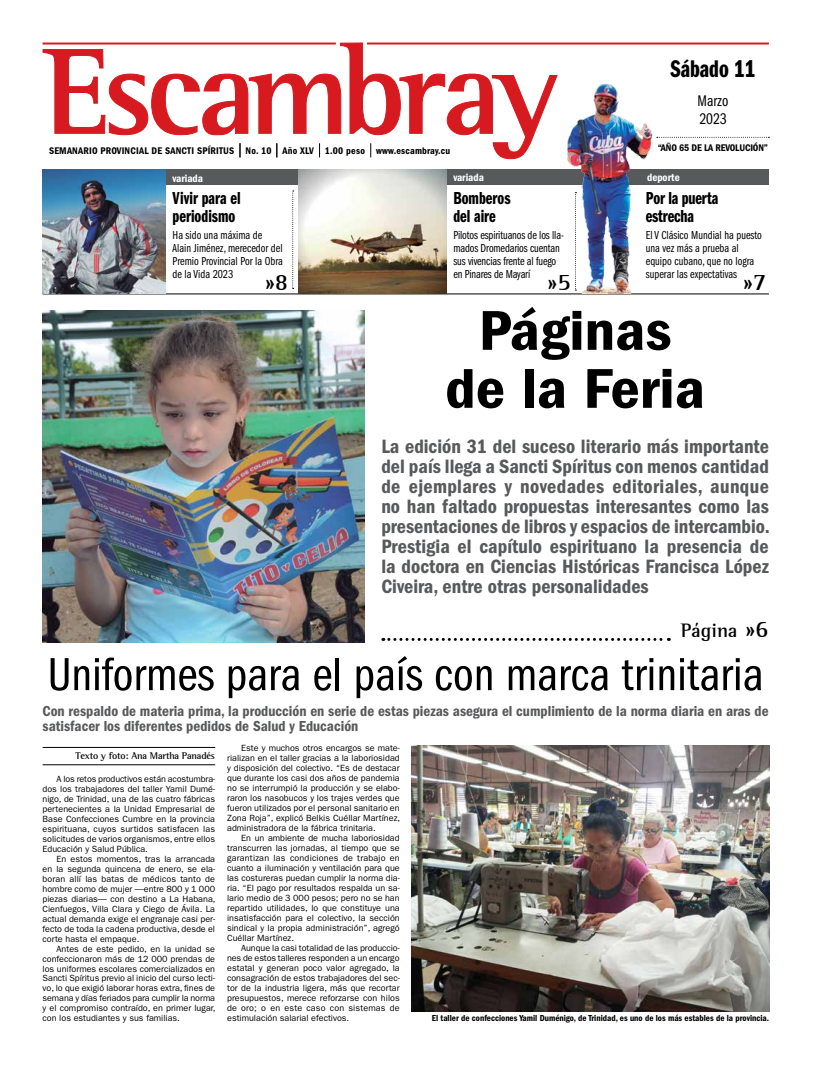
<style>
.page{position:relative;width:820px;height:1080px;background:#fff}
.page>*{position:absolute;margin:0;border:0;box-sizing:border-box;transform-origin:0 0}
.t1{font:58px/58px "ITC Franklin Gothic Std Dm Cd";color:#000;text-align:center;scale:1.1 1}
.t2{font:48px "ITC Franklin Gothic Std Bk Cp";color:#000;scale:1.1 1}
.t3{font:25px "ITC Franklin Gothic Std Dm Cp";color:#000}
.t4{font:700 24px "AT Rotis Semi Serif";color:#000}
.t5{font:20px/20px "ITC Franklin Gothic Std Dm Cd";color:#58595b;text-align:justify}
.t6{font:700 20px "AT Rotis Semi Serif";color:#000}
.t7{font:18px/18px "ITC Franklin Gothic Std Dm Cp";color:#000}
.t8{font:16px/18px "ITC Franklin Gothic Std Bk Cp";color:#000}
.t9{font:15px/15px "ITC Franklin Gothic Std Dm Cd";color:#58595b}
.t10{font:12px/13px "ITC Franklin Gothic Std Bk Cp";color:#000}
.t11{font:11px "ITC Franklin Gothic Std Dm Cd";color:#fff}
.t12{font:10px "ITC Franklin Gothic Std Dm Cd";letter-spacing:.02em;color:#000}
.t13{font:700 10px "AT Rotis Semi Serif";letter-spacing:-.02em;color:#000}
.t14{font:9px/10px "ITC Franklin Gothic Std";color:#000;text-align:justify}
.t15{font:9px "ITC Franklin Gothic Std Dm Cd";color:#000}
.s1{font-size:24px}
</style>
<div class="page">
<hr style="left:43px;top:747px;width:172px;height:1px;background:#000">
<hr style="left:43px;top:764px;width:172px;height:1px;background:#000">
<div style="left:43px;top:169px;width:725px;height:16px;background:#58595b"></div>
<hr style="left:43px;top:293px;width:725px;height:1px;background:#000">
<svg style="left:292px;top:191px;width:1px;height:98px"></svg>
<svg style="left:42px;top:42px;width:516px;height:118px"></svg>
<hr style="left:367px;top:43px;width:401px;height:2px;background:#d71920">
<hr style="left:42px;top:43px;width:294px;height:2px;background:#d71920">
<svg style="left:656px;top:137px;width:113px;height:1px"></svg>
<img style="left:43px;top:169px;width:122px;height:124px">
<img style="left:298px;top:169px;width:148px;height:124px">
<svg style="left:382px;top:638px;width:287px;height:3px"></svg>
<img style="left:43px;top:310px;width:322px;height:332px">
<img style="left:411px;top:745px;width:358px;height:266px">
<img style="left:567px;top:83px;width:86px;height:210px">
<p class="t12" style="left:49px;top:145px;width:261px">Semanario provincial de sancti spíritus No. 10 Año XLV</p>
<p class="t12" style="left:325px;top:145px;width:127px">1.00 peso www.escambray.cu</p>
<h3 class="t3" style="left:670px;top:55px;width:86px">Sábado 11</h3>
<h3 class="t8" style="left:697px;top:92px;width:32px">Marzo<br>2023</h3>
<p class="t12" style="left:657px;top:142px;width:64px">“AÑO 65 DE LA REVOLUCI</p>
<p class="t12" style="left:752px;top:142px;width:17px">ÓN”</p>
<p class="t11" style="left:172px;top:172px;width:32px">variada</p>
<p class="t11" style="left:646px;top:171px;width:34px">deporte</p>
<h3 class="t7" style="left:645px;top:190px;width:74px">Por la puerta estrecha</h3>
<p class="t11" style="left:453px;top:171px;width:32px">variada</p>
<h3 class="t7" style="left:172px;top:189px;width:69px">Vivir para el periodismo</h3>
<h3 class="t7" style="left:453px;top:189px;width:59px">Bomberos del aire</h3>
<h3 class="t10" style="left:172px;top:229px;width:112px">Ha sido una máxima de<br>Alain Jiménez, merecedor del<br>Premio Provincial Por la Obra de la Vida 2023</h3>
<h3 class="t10" style="left:645px;top:229px;width:118px">El V Clásico Mundial ha puesto una vez más a prueba al equipo cubano, que no logra superar las expectativas</h3>
<h3 class="t10" style="left:453px;top:229px;width:112px">Pilotos espirituanos de los lla&shy;mados Dromedarios cuentan sus vivencias frente al fuego en Pinares de Mayarí</h3>
<h3 class="t4" style="left:264px;top:268px;width:25px">»8</h3>
<h3 class="t4" style="left:547px;top:268px;width:25px">»5</h3>
<h3 class="t4" style="left:742px;top:268px;width:25px">»7</h3>
<h1 class="t1" style="left:445px;top:302px;width:237px">Páginas de la Feria</h1>
<p class="t5" style="left:381px;top:436px;width:390px">La edición 31 del suceso literario más importante del país llega a Sancti Spíritus con menos cantidad de ejemplares y novedades editoriales, aunque no han faltado propuestas interesantes como las presentaciones de libros y espacios de intercambio.<br>Prestigia el capítulo espirituano la presencia de la doctora en Ciencias Históricas Francisca López Civeira, entre otras personalidades</p>
<h3 class="t6" style="left:680px;top:619px;width:89px">Página <span class="s1">»6</span></h3>
<h2 class="t2" style="left:48px;top:648px;width:651px">Uniformes para el país con marca trinitaria</h2>
<h3 class="t9" style="left:43px;top:704px;width:727px">Con respaldo de materia prima, la producción en serie de estas piezas asegura el cumplimiento de la norma diaria en aras de satisfacer los diferentes pedidos de Salud y Educación</h3>
<p class="t13" style="left:75px;top:750px;width:141px">Texto y foto: Ana Martha Panadés</p>
<p class="t14" style="left:43px;top:774px;width:174px;text-indent:14px">A los retos productivos están acostumbra&shy;dos los trabajadores del taller Yamil Dumé&shy;nigo, de Trinidad, una de las cuatro fábricas pertenecientes a la Unidad Empresarial de Base Confecciones Cumbre en la provincia espirituana, cuyos surtidos satisfacen las solicitudes de varios organismos, entre ellos Educación y Salud Pública.</p>
<p class="t14" style="left:43px;top:854px;width:174px;text-indent:14px">En estos momentos, tras la arrancada en la segunda quincena de enero, se ela&shy;boran allí las batas de médicos tanto de hombre como de mujer —entre 800 y 1 000 piezas diarias— con destino a La Habana, Cienfuegos, Villa Clara y Ciego de Ávila. La actual demanda exige el engranaje casi per&shy;fecto de toda la cadena productiva, desde el corte hasta el empaque.</p>
<p class="t14" style="left:43px;top:944px;width:174px;text-indent:14px">Antes de este pedido, en la unidad se confeccionaron más de 12 000 prendas de los uniformes escolares comercializados en Sancti Spíritus previo al inicio del curso lecti&shy;vo, lo que exigió laborar horas extra, fines de semana y días feriados para cumplir la norma y el compromiso contraído, en primer lugar, con los estudiantes y sus familias.</p>
<p class="t14" style="left:227px;top:744px;width:174px;text-indent:14px">Este y muchos otros encargos se mate&shy;rializan en el taller gracias a la laboriosidad y disposición del colectivo. “Es de destacar que durante los casi dos años de pandemia no se interrumpió la producción y se elabo&shy;raron los nasobucos y los trajes verdes que fueron utilizados por el personal sanitario en Zona Roja”, explicó Belkis Cuéllar Martínez, administradora de la fábrica trinitaria.</p>
<p class="t14" style="left:227px;top:833px;width:174px;text-indent:14px">En un ambiente de mucha laboriosidad transcurren las jornadas, al tiempo que se garantizan las condiciones de trabajo en cuanto a iluminación y ventilación para que las costureras puedan cumplir la norma dia&shy;ria. “El pago por resultados respalda un sa&shy;lario medio de 3 000 pesos; pero no se han repartido utilidades, lo que constituye una insatisfacción para el colectivo, la sección sindical y la propia administración”, agregó Cuéllar Martínez.</p>
<p class="t14" style="left:227px;top:943px;width:174px;text-indent:14px">Aunque la casi totalidad de las produccio&shy;nes de estos talleres responden a un encargo estatal y generan poco valor agregado, la consagración de estos trabajadores del sec&shy;tor de la industria ligera, más que recortar presupuestos, merece reforzarse con hilos de oro; o en este caso con sistemas de estimulación salarial efectivos.</p>
<p class="t15" style="left:431px;top:1013px;width:339px">El taller de confecciones Yamil Duménigo, de Trinidad, es uno de los más estables de la provincia.</p>
</div>
